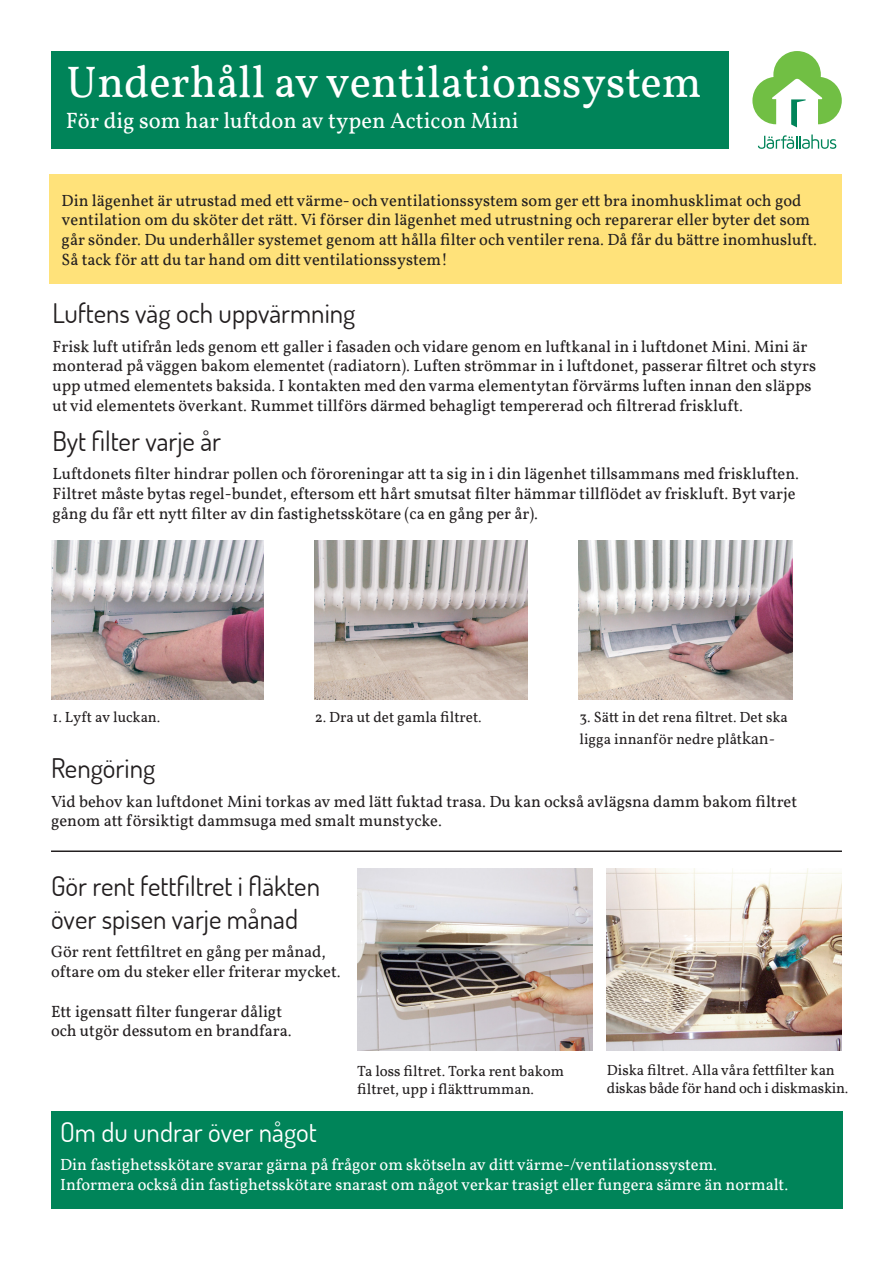
<style>
.page{position:relative;width:893px;height:1263px;background:#fff}
.page>*{position:absolute;margin:0;border:0;box-sizing:border-box;transform-origin:0 0}
.t1{font:45px "Vollkorn";color:#fff}
.Underrubrik{font:27px/32.4px "Dosis";color:#231f20}
.Underrubrik-2{font:27px "Dosis";color:#fff}
.t2{font:22.5px "Vollkorn";color:#fff}
.Brödtext{font:16.5px/19.8px "Vollkorn";color:#231f20}
.t3{font:16.5px/19.8px "Vollkorn";color:#fff}
.Brödtext-2{font:15px/18px "Vollkorn";color:#231f20}
.Brödtext-3{font:15px/18px "Vollkorn";letter-spacing:-.02em;color:#231f20}
.s1{font-family:"Minion Pro";font-size:18px}
</style>
<div class="page">
<div style="left:50px;top:174px;width:792px;height:110px;background:#ffe27a"></div>
<div style="left:51px;top:51px;width:678px;height:98px;background:#008459"></div>
<svg style="left:752px;top:51px;width:90px;height:76px"></svg>
<svg style="left:758px;top:135px;width:78px;height:14px"></svg>
<img style="left:607px;top:869px;width:234px;height:182px">
<img style="left:357px;top:869px;width:236px;height:182px">
<hr style="left:51px;top:850px;width:791px;height:2px;background:#231f20">
<div style="left:51px;top:1111px;width:791px;height:98px;background:#008459"></div>
<img style="left:579px;top:540px;width:213px;height:159px">
<img style="left:51px;top:540px;width:213px;height:159px">
<img style="left:315px;top:540px;width:213px;height:159px">
<p class="t1" style="left:66px;top:54px;width:637px">Underhåll av ventilationssystem</p>
<p class="t2" style="left:66px;top:107px;width:454px">För dig som har luftdon av typen Acticon Mini</p>
<p class="Brödtext" style="left:62px;top:190px;width:757px">Din lägenhet är utrustad med ett värme- och ventilationssystem som ger ett bra inomhusklimat och god ventilation om du sköter det rätt. Vi förser din lägenhet med utrustning och reparerar eller byter det som går sönder. Du underhåller systemet genom att hålla filter och ventiler rena. Då får du bättre inomhusluft.<br>Så tack för att du tar hand om ditt ventilationssystem!</p>
<p class="Underrubrik" style="left:53px;top:297px;width:304px">Luftens väg och uppvärmning</p>
<p class="Brödtext" style="left:53px;top:336px;width:765px">Frisk luft utifrån leds genom ett galler i fasaden och vidare genom en luftkanal in i luftdonet Mini. Mini är monterad på väggen bakom elementet (radiatorn). Luften strömmar in i luftdonet, passerar filtret och styrs upp utmed elementets baksida. I kontakten med den varma elementytan förvärms luften innan den släpps ut vid elementets överkant. Rummet tillförs därmed behagligt tempererad och filtrerad friskluft.</p>
<p class="Underrubrik" style="left:53px;top:424px;width:170px">Byt filter varje år</p>
<p class="Brödtext" style="left:53px;top:464px;width:748px">Luftdonets filter hindrar pollen och föroreningar att ta sig in i din lägenhet tillsammans med friskluften.<br>Filtret måste bytas regel-bundet, eftersom ett hårt smutsat filter hämmar tillflödet av friskluft. Byt varje gång du får ett nytt filter av din fastighetsskötare (ca en gång per år).</p>
<p class="Brödtext-2" style="left:53px;top:708px;width:109px">1. Lyft av luckan.</p>
<p class="Brödtext-2" style="left:315px;top:708px;width:169px">2. Dra ut det gamla filtret.</p>
<p class="Brödtext-2" style="left:580px;top:706px;width:210px;line-height:21.6px">3. Sätt in det rena filtret. Det ska ligga innanför nedre plåt<span class="s1">kan-</span></p>
<p class="Underrubrik" style="left:51px;top:751px;width:106px">Rengöring</p>
<p class="Brödtext" style="left:51px;top:791px;width:748px">Vid behov kan luftdonet Mini torkas av med lätt fuktad trasa. Du kan också avlägsna damm bakom filtret genom att försiktigt dammsuga med smalt munstycke.</p>
<p class="Underrubrik" style="left:51px;top:870px;width:271px">Gör rent fettfiltret i fläkten över spisen varje månad</p>
<p class="Brödtext" style="left:51px;top:942px;width:291px">Gör rent fettfiltret en gång per månad, oftare om du steker eller friterar mycket.</p>
<p class="Brödtext" style="left:51px;top:1001px;width:242px">Ett igensatt filter fungerar dåligt och utgör dessutom en brandfara.</p>
<p class="Brödtext-2" style="left:357px;top:1062px;width:208px">Ta loss filtret. Torka rent bakom filtret, upp i fläkttrumman.</p>
<p class="Brödtext-3" style="left:607px;top:1061px;width:243px">Diska filtret. Alla våra fettfilter kan diskas både för hand och i diskmaskin.</p>
<p class="Underrubrik-2" style="left:60px;top:1114px;width:258px">Om du undrar över något</p>
<p class="t3" style="left:60px;top:1154px;width:730px">Din fastighetsskötare svarar gärna på frågor om skötseln av ditt värme-/ventilationssystem.<br>Informera också din fastighetsskötare snarast om något verkar trasigt eller fungera sämre än normalt.</p>
</div>
